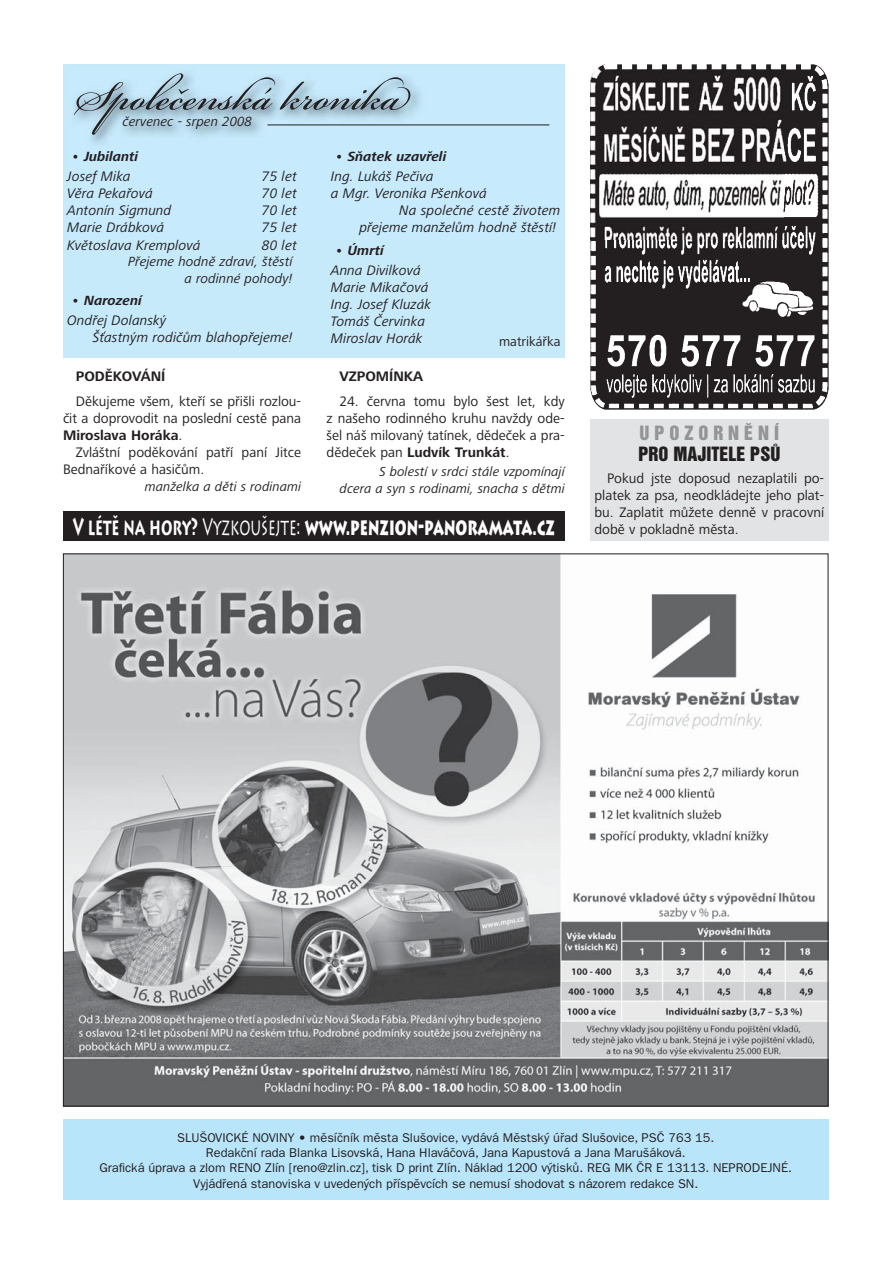
<style>
.page{position:relative;width:894px;height:1265px;background:#fff}
.page>*{position:absolute;margin:0;border:0;box-sizing:border-box;transform-origin:0 0}
.t1{font:63px "Bickham Script Pro";color:#231f20}
.t2{font:900 24px "Lithos Pro";color:#fff;scale:.6 1}
.t3{font:18px "Helvetica Inserat CE";color:#231f20}
.t4{font:18px "Helvetica Inserat CE";color:#939598}
.t5{font:14.25px/17.1px "Frutiger Next LTCE";color:#231f20;text-align:justify}
.t6{font:italic 14.25px/17.1px "Frutiger Next LTCE";color:#231f20}
.t7{font:700 14.25px "Frutiger Next LTCE";color:#231f20}
.t8{font:italic 13.8px/16.5px "Frutiger Next LTCE";color:#231f20;text-align:right}
.t9{font:italic 700 13.8px "Frutiger Next LTCE";color:#231f20}
.t10{font:13.8px "Frutiger Next LTCE";color:#231f20}
.t11{font:italic 13.5px/16.2px "Frutiger Next LTCE";color:#231f20;text-align:right}
.t12{font:12.75px/15.3px "ITC Franklin Gothic CE";color:#231f20;text-align:center}
.s1{font-weight:700}
.s2{font-weight:400}
</style>
<div class="page">
<div style="left:63px;top:1119px;width:765px;height:81px;background:#b9e5fb"></div>
<img style="left:65px;top:555px;width:761px;height:549px">
<img style="left:590px;top:64px;width:238px;height:345px">
<div style="left:63px;top:64px;width:502px;height:293px;background:#c7eafb"></div>
<img style="left:75px;top:69px;width:709px;height:170px">
<hr style="left:268px;top:124px;width:281px;height:1px;background:#231f20">
<div style="left:590px;top:419px;width:238px;height:121px;background:#e2e3e4"></div>
<div style="left:63px;top:511px;width:502px;height:29px;background:#231f20"></div>
<h1 class="t1" style="left:76px;top:51px;width:334px">Společenská kronika</h1>
<p class="t8" style="left:123px;top:114px;width:131px">červenec - srpen 2008</p>
<p class="t9" style="left:72px;top:151px;width:68px">• Jubilanti</p>
<p class="t6" style="left:67px;top:169px;width:65px">Josef Mika</p>
<p class="t6" style="left:262px;top:169px;width:36px">75 let</p>
<p class="t6" style="left:67px;top:186px;width:87px">Věra Pekařová</p>
<p class="t6" style="left:262px;top:186px;width:36px">70 let</p>
<p class="t6" style="left:67px;top:203px;width:106px">Antonín Sigmund</p>
<p class="t6" style="left:262px;top:203px;width:36px">70 let</p>
<p class="t6" style="left:67px;top:220px;width:99px">Marie Drábková</p>
<p class="t6" style="left:262px;top:220px;width:36px">75 let</p>
<p class="t6" style="left:67px;top:238px;width:135px">Květoslava Kremplová</p>
<p class="t6" style="left:262px;top:238px;width:36px">80 let</p>
<p class="t8" style="left:128px;top:255px;width:166px">Přejeme hodně zdraví, štěstí a rodinné pohody!</p>
<p class="t9" style="left:72px;top:295px;width:72px">• Narození</p>
<p class="t6" style="left:93px;top:313px;width:201px;text-indent:-26px">Ondřej Dolanský<br>Šťastným rodičům blahopřejeme!</p>
<p class="t9" style="left:335px;top:151px;width:113px">• Sňatek uzavřeli</p>
<p class="t6" style="left:331px;top:169px;width:104px">Ing. Lukáš Pečiva</p>
<p class="t6" style="left:331px;top:186px;width:157px">a Mgr. Veronika Pšenková</p>
<p class="t6" style="left:399px;top:203px;width:163px">Na společné cestě životem</p>
<p class="t6" style="left:359px;top:220px;width:198px">přejeme manželům hodně štěstí!</p>
<p class="t9" style="left:335px;top:245px;width:50px">• Úmrtí</p>
<p class="t6" style="left:331px;top:263px;width:101px">Anna Divilková<br>Marie Mikačová<br>Ing. Josef Kluzák<br>Tomáš Červinka<br>Miroslav Horák</p>
<p class="t10" style="left:499px;top:336px;width:63px">matrikářka</p>
<p class="t7" style="left:76px;top:371px;width:91px">PODĚKOVÁNÍ</p>
<p class="t5" style="left:63px;top:394px;width:240px;text-indent:13px">Děkujeme všem, kteří se přišli rozlou&shy;čit a doprovodit na poslední cestě pana <span class="s1">Miroslava Horáka</span>.</p>
<p class="t5" style="left:63px;top:445px;width:240px;text-indent:13px">Zvláštní poděkování patří paní Jitce<br>Bednaříkové a hasičům.</p>
<p class="t11" style="left:145px;top:480px;width:158px">manželka a děti s rodinami</p>
<p class="t7" style="left:339px;top:371px;width:85px">VZPOMÍNKA</p>
<p class="t5" style="left:327px;top:394px;width:240px;text-indent:13px">24. června tomu bylo šest let, kdy z našeho rodinného kruhu navždy ode&shy;šel náš milovaný tatínek, dědeček a pra&shy;dědeček pan <span class="s1">Ludvík Trunkát</span>.</p>
<p class="t11" style="left:340px;top:465px;width:227px">S bolestí v srdci stále vzpomínají<br>dcera a syn s rodinami, snacha s dětmi</p>
<p class="t4" style="left:640px;top:425px;width:141px">U P O Z O R N Ě N Í</p>
<p class="t3" style="left:638px;top:446px;width:143px">PRO MAJITELE PSŮ</p>
<p class="t5" style="left:594px;top:471px;width:231px;text-indent:13px">Pokud jste doposud nezaplatili po&shy;platek za psa, neodkládejte jeho plat&shy;bu. Zaplatit můžete denně v pracovní</p>
<h2 class="t2" style="left:73px;top:512px;width:805px"><span class="s1">V létě na hory?</span> <span class="s2">Vyzkoušejte:</span> www.penzion-panoramata.cz</h2>
<p class="t5" style="left:594px;top:522px;width:145px">době v pokladně města.</p>
<p class="t12" style="left:99px;top:1131px;width:694px">SLUŠOVICKÉ NOVINY • měsíčník města Slušovice, vydává Městský úřad Slušovice, PSČ 763 15.<br>Redakční rada Blanka Lisovská, Hana Hlaváčová, Jana Kapustová a Jana Marušáková.<br>Grafická úprava a zlom RENO Zlín [reno@zlin.cz], tisk D print Zlín. Náklad 1200 výtisků. REG MK ČR E 13113. NEPRODEJNÉ.<br>Vyjádřená stanoviska v uvedených příspěvcích se nemusí shodovat s názorem redakce SN.</p>
</div>
